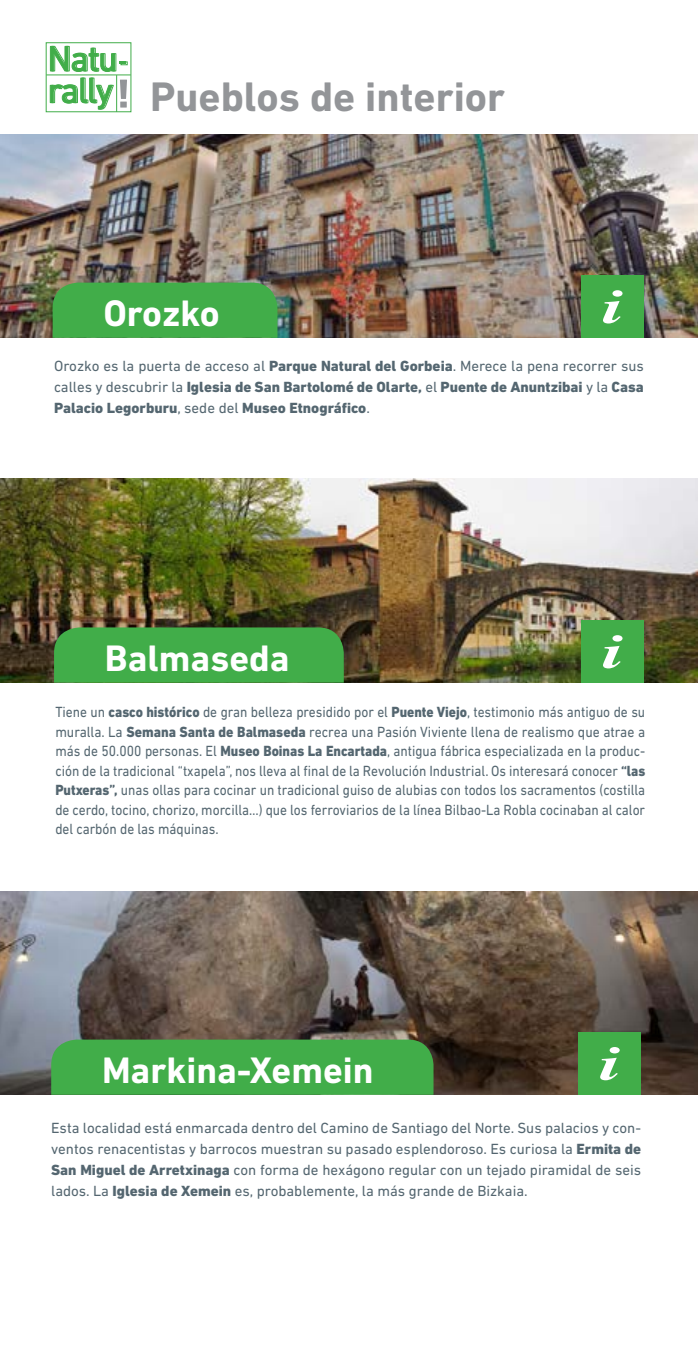
<style>
.page{position:relative;width:698px;height:1361px;background:#fff}
.page>*{position:absolute;margin:0;border:0;box-sizing:border-box;transform-origin:0 0}
.t1{font:700 42px "DIN Next LT Pro";color:#939598}
.t2{font:700 37.5px "DIN Next LT Pro";color:#fff}
.t3{font:15px/19.5px "DIN Next LT Pro";color:#546670;text-align:justify;scale:.9 1}
.t4{font:15px/21px "DIN Next LT Pro";color:#546670;text-align:justify}
.t5{font:800 15px/21px "DIN Next LT Pro";color:#546670;text-align:justify}
.s1{font-weight:400}
.s2{font-weight:800}
</style>
<div class="page">
<img style="left:0;top:479px;width:697px;height:204px">
<div style="left:54px;top:627px;width:289px;height:55px;background:#41ad49"></div>
<div style="left:581px;top:620px;width:62px;height:63px;background:#41ad49"></div>
<svg style="left:603px;top:635px;width:19px;height:33px"></svg>
<img style="left:0;top:134px;width:697px;height:204px">
<div style="left:53px;top:283px;width:224px;height:55px;background:#41ad49"></div>
<div style="left:581px;top:276px;width:62px;height:62px;background:#41ad49"></div>
<svg style="left:603px;top:290px;width:19px;height:33px"></svg>
<img style="left:0;top:891px;width:697px;height:204px">
<div style="left:51px;top:1039px;width:382px;height:55px;background:#41ad49"></div>
<div style="left:578px;top:1032px;width:62px;height:63px;background:#41ad49"></div>
<svg style="left:600px;top:1047px;width:19px;height:33px"></svg>
<svg style="left:46px;top:43px;width:85px;height:69px"></svg>
<svg style="left:120px;top:80px;width:7px;height:28px"></svg>
<svg style="left:50px;top:78px;width:64px;height:32px"></svg>
<svg style="left:50px;top:46px;width:77px;height:26px"></svg>
<hr style="left:46px;top:75px;width:85px;height:1px;background:#41ad49">
<hr style="left:116px;top:75px;width:1px;height:37px;background:#41ad49">
<h1 class="t1" style="left:150px;top:72px;width:356px">Pueblos de interior</h1>
<h2 class="t2" style="left:103px;top:291px;width:118px">Orozko</h2>
<p class="t5" style="left:54px;top:355px;width:591px"><span class="s1">Orozko es la puerta de acceso al</span> Parque Natural del Gorbeia<span class="s1">. Merece la pena recorrer sus calles y descubrir la</span> Iglesia de San Bartolomé de Olarte, <span class="s1">el</span> Puente de Anuntzibai <span class="s1">y la</span> Casa Palacio Legorburu<span class="s1">, sede del</span> Museo Etnográfico<span class="s1">.</span></p>
<h2 class="t2" style="left:105px;top:636px;width:186px">Balmaseda</h2>
<p class="t3" style="left:55px;top:702px;width:656px">Tiene un <span class="s2">casco histórico</span> de gran belleza presidido por el <span class="s2">Puente Viejo</span>, testimonio más antiguo de su muralla. La <span class="s2">Semana Santa de Balmaseda</span> recrea una Pasión Viviente llena de realismo que atrae a más de 50.000 personas. El <span class="s2">Museo Boinas La Encartada</span>, antigua fábrica especializada en la produc&shy;ción de la tradicional “txapela”, nos lleva al final de la Revolución Industrial. Os interesará conocer <span class="s2">“las Putxeras”,</span> unas ollas para cocinar un tradicional guiso de alubias con todos los sacramentos (costilla de cerdo, tocino, chorizo, morcilla…) que los ferroviarios de la línea Bilbao-La Robla cocinaban al calor del carbón de las máquinas.</p>
<h2 class="t2" style="left:102px;top:1048px;width:273px">Markina-Xemein</h2>
<p class="t4" style="left:51px;top:1117px;width:591px">Esta localidad está enmarcada dentro del Camino de Santiago del Norte. Sus palacios y con&shy;ventos renacentistas y barrocos muestran su pasado esplendoroso. Es curiosa la <span class="s2">Ermita de San Miguel de Arretxinaga</span> con forma de hexágono regular con un tejado piramidal de seis lados. La <span class="s2">Iglesia de Xemein</span> es, probablemente, la más grande de Bizkaia.</p>
</div>
